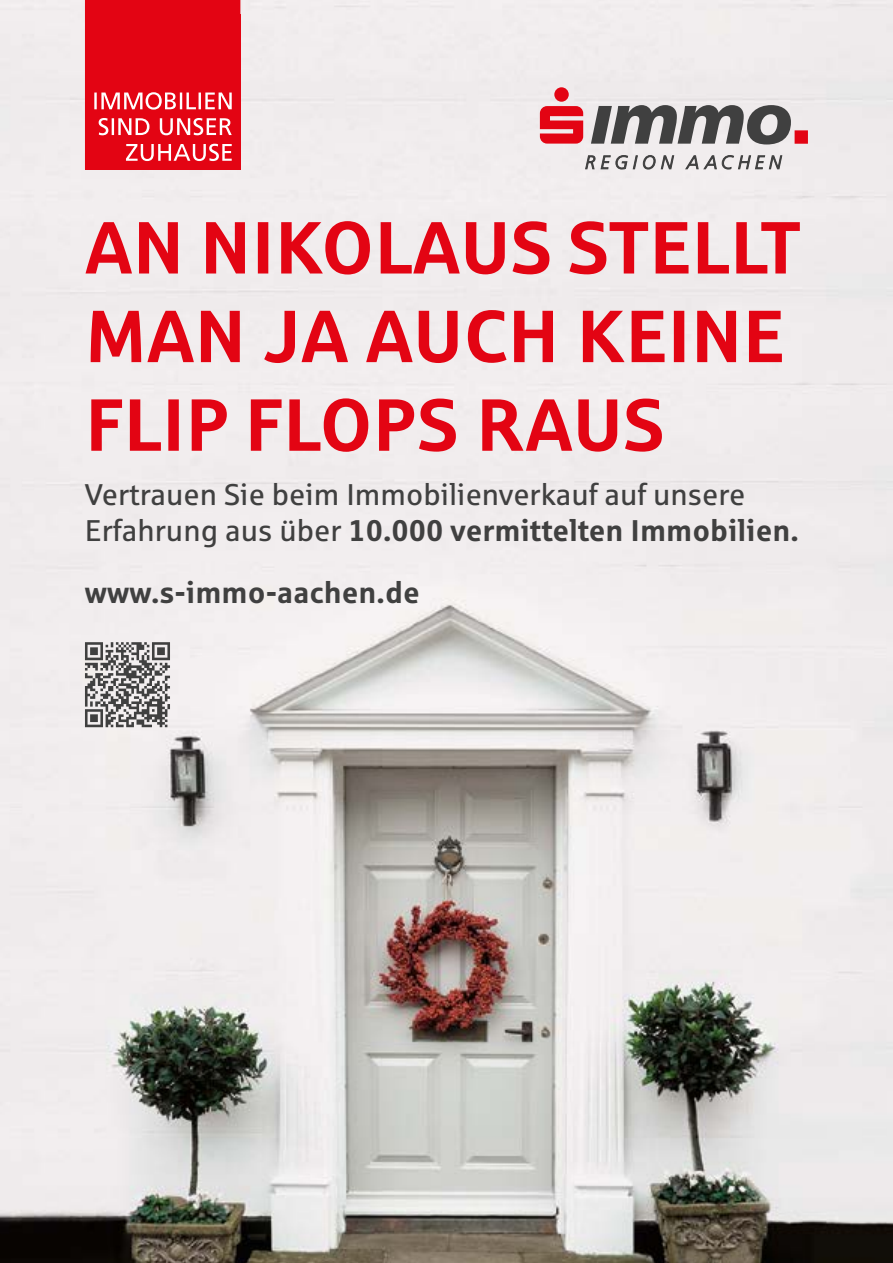
<style>
.page{position:relative;width:893px;height:1263px;background:#fff}
.page>*{position:absolute;margin:0;border:0;box-sizing:border-box;transform-origin:0 0}
.Grafik{font:700 73.8px/88.7px "Sparkasse Rg";color:#e30413}
.Grafik-2{font:30px/36px "Sparkasse Rg";color:#404040}
.Grafik-3{font:700 30px "Sparkasse Rg";color:#404040}
.s1{font-weight:700}
</style>
<div class="page">
<img style="left:0;top:0;width:893px;height:1263px">
<svg style="left:85px;top:642px;width:85px;height:85px"></svg>
<svg style="left:585px;top:169px;width:89px;height:4px"></svg>
<svg style="left:685px;top:169px;width:97px;height:4px"></svg>
<svg style="left:85px;top:0;width:723px;height:169px;fill:#f0eced"></svg>
<div style="left:85px;top:14px;width:155px;height:155px;background:#e30413"></div>
<svg style="left:94px;top:92px;width:138px;height:69px"></svg>
<p class="Grafik" style="left:85px;top:204px;width:717px">AN NIKOLAUS STELLT<br>MAN JA AUCH KEINE<br>FLIP FLOPS RAUS</p>
<p class="Grafik-2" style="left:85px;top:477px;width:715px">Vertrauen Sie beim Immobilienverkauf auf unsere<br>Erfahrung aus über <span class="s1">10.000 vermittelten Immobilien.</span></p>
<p class="Grafik-3" style="left:85px;top:575px;width:336px">www.s-immo-aachen.de</p>
</div>
